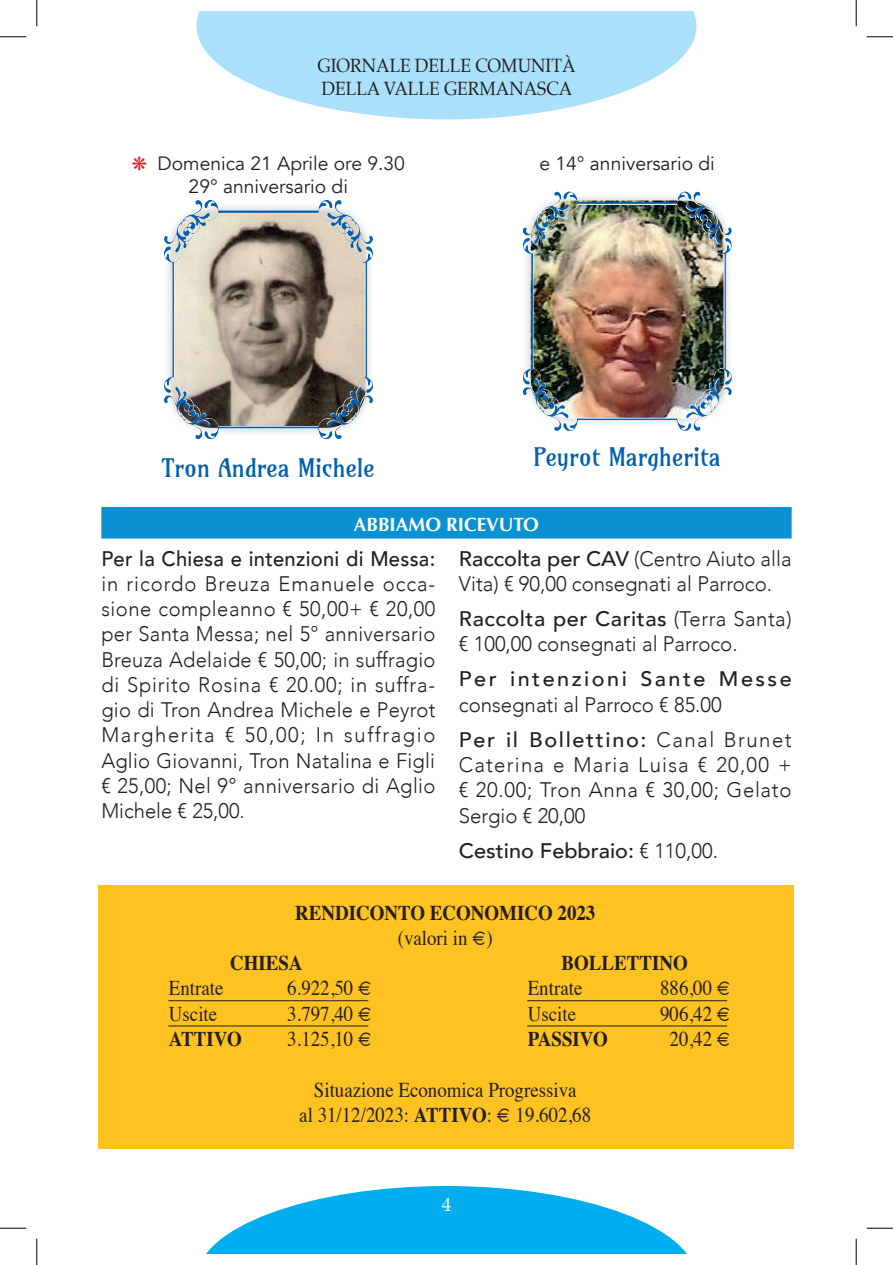
<style>
.page{position:relative;width:893px;height:1265px;background:#fff}
.page>*{position:absolute;margin:0;border:0;box-sizing:border-box;transform-origin:0 0}
.t1{font:24.5px "Amarante";color:#0160ae}
.t2{font:300 21px/25.2px "Avenir";color:#231f20;text-align:justify;scale:.96 1}
.t3{font:300 21px/25.2px "Avenir";color:#231f20}
.t4{font:21px/25.2px "Times";color:#231f20;text-align:center;scale:.9 1}
.t5{font:700 21px "Times";color:#231f20;scale:.9 1}
.t6{font:500 21px "Avenir";letter-spacing:.015em;color:#231f20;scale:.96 1}
.t7{font:500 21px "Avenir";letter-spacing:.015em;color:#231f20}
.t8{font:500 21px "Avenir";letter-spacing:.115em;color:#231f20}
.t9{font:19.25px/23.1px "Avenir";color:#231f20;text-align:center}
.t10{font:19.25px/22.8px "Palatino";color:#231f20;scale:.9 1}
.t11{font:700 19.25px "Optima";color:#fff}
.t12{font:19.25px "Palatino";color:#fff}
.s1{color:#ee1d23}
.s2{font-weight:500}
.s3{font-weight:300}
.s4{font-weight:700}
</style>
<div class="page">
<svg style="left:207px;top:1186px;width:479px;height:66px"></svg>
<svg style="left:196px;top:12px;width:500px;height:107px;fill:#aae0f9"></svg>
<div style="left:99px;top:885px;width:694px;height:263px;background:#fec221"></div>
<hr style="left:168px;top:1000px;width:200px;height:1px;background:#231f20">
<hr style="left:168px;top:1025px;width:200px;height:1px;background:#231f20">
<hr style="left:527px;top:1000px;width:199px;height:1px;background:#231f20">
<hr style="left:527px;top:1025px;width:199px;height:1px;background:#231f20">
<div style="left:163px;top:202px;width:211px;height:234px;background:#231f20;opacity:.25"></div>
<img style="left:172px;top:211px;width:193px;height:217px">
<img style="left:164px;top:200px;width:54px;height:59px">
<div style="left:521px;top:191px;width:212px;height:236px;background:#231f20;opacity:.25"></div>
<img style="left:530px;top:200px;width:194px;height:218px">
<img style="left:522px;top:192px;width:54px;height:59px">
<div style="left:101px;top:507px;width:690px;height:31px;background:#0b91d2"></div>
<svg style="left:0;top:36px;width:26px;height:1px"></svg>
<svg style="left:866px;top:36px;width:26px;height:1px"></svg>
<svg style="left:0;top:1227px;width:26px;height:1px"></svg>
<svg style="left:866px;top:1227px;width:26px;height:1px"></svg>
<svg style="left:36px;top:0;width:1px;height:26px"></svg>
<svg style="left:36px;top:1238px;width:1px;height:26px"></svg>
<svg style="left:855px;top:0;width:1px;height:26px"></svg>
<svg style="left:855px;top:1238px;width:1px;height:26px"></svg>
<p class="t10" style="left:317px;top:54px;width:288px">GIORNALE DELLE COMUNITÀ<br>DELLA VALLE GERMANASCA</p>
<p class="t9" style="left:132px;top:152px;width:274px"><span class="s1">❋</span> Domenica 21 Aprile ore 9.30<br>29° anniversario di</p>
<p class="t1" style="left:162px;top:452px;width:214px">Tron Andrea Michele</p>
<p class="t9" style="left:539px;top:152px;width:177px">e 14° anniversario di</p>
<p class="t1" style="left:533px;top:442px;width:189px">Peyrot Margherita</p>
<p class="t11" style="left:354px;top:513px;width:186px">ABBIAMO RICEVUTO</p>
<p class="t6" style="left:101px;top:540px;width:349px">Per la Chiesa e intenzioni di Messa:</p>
<p class="t2" style="left:101px;top:571px;width:349px">in ricordo Breuza Emanuele occa&shy;sione compleanno € 50,00+ € 20,00 per Santa Messa; nel 5° anniversario Breuza Adelaide € 50,00; in suffragio di Spirito Rosina € 20.00; in suffra&shy;gio di Tron Andrea Michele e Peyrot Margherita € 50,00; In suffragio Aglio Giovanni, Tron Natalina e Figli € 25,00; Nel 9° anniversario di Aglio Michele € 25,00.</p>
<p class="t3" style="left:458px;top:546px;width:334px"><span class="s2">Raccolta per CAV</span> (Centro Aiuto alla<br>Vita) € 90,00 consegnati al Parroco.</p>
<p class="t3" style="left:458px;top:606px;width:334px"><span class="s2">Raccolta per Caritas</span> (Terra Santa) € 100,00 consegnati al Parroco.</p>
<p class="t8" style="left:458px;top:661px;width:334px">Per intenzioni Sante Messe</p>
<p class="t3" style="left:458px;top:686px;width:334px;line-height:35.2px">consegnati al Parroco € 85.00<br><span class="s2">Per il Bollettino:</span> Canal Brunet</p>
<p class="t3" style="left:458px;top:752px;width:334px;text-align:justify">Caterina e Maria Luisa € 20,00 + € 20.00; Tron Anna € 30,00; Gelato Sergio € 20,00</p>
<p class="t7" style="left:458px;top:832px;width:260px">Cestino Febbraio: <span class="s3">€ 110,00.</span></p>
<p class="t5" style="left:295px;top:892px;width:335px">RENDICONTO ECONOMICO 2023</p>
<p class="t4" style="left:397px;top:923px;width:107px">(valori in €)</p>
<p class="t5" style="left:230px;top:942px;width:82px">CHIESA</p>
<p class="t4" style="left:169px;top:973px;width:62px">Entrate</p>
<p class="t4" style="left:287px;top:973px;width:96px">6.922,50 €</p>
<p class="t4" style="left:169px;top:998px;width:55px">Uscite</p>
<p class="t4" style="left:287px;top:998px;width:96px">3.797,40 €</p>
<p class="t5" style="left:169px;top:1018px;width:82px">ATTIVO</p>
<p class="t4" style="left:287px;top:1024px;width:96px">3.125,10 €</p>
<p class="t5" style="left:561px;top:942px;width:142px">BOLLETTINO</p>
<p class="t4" style="left:527px;top:973px;width:62px">Entrate</p>
<p class="t4" style="left:659px;top:973px;width:80px">886,00 €</p>
<p class="t4" style="left:527px;top:998px;width:55px">Uscite</p>
<p class="t4" style="left:659px;top:998px;width:80px">906,42 €</p>
<p class="t5" style="left:527px;top:1018px;width:91px">PASSIVO</p>
<p class="t4" style="left:669px;top:1024px;width:70px">20,42 €</p>
<p class="t4" style="left:299px;top:1074px;width:326px">Situazione Economica Progressiva<br>al 31/12/2023: <span class="s4">ATTIVO</span>: € 19.602,68</p>
<p class="t12" style="left:441px;top:1188px;width:11px">4</p>
</div>
